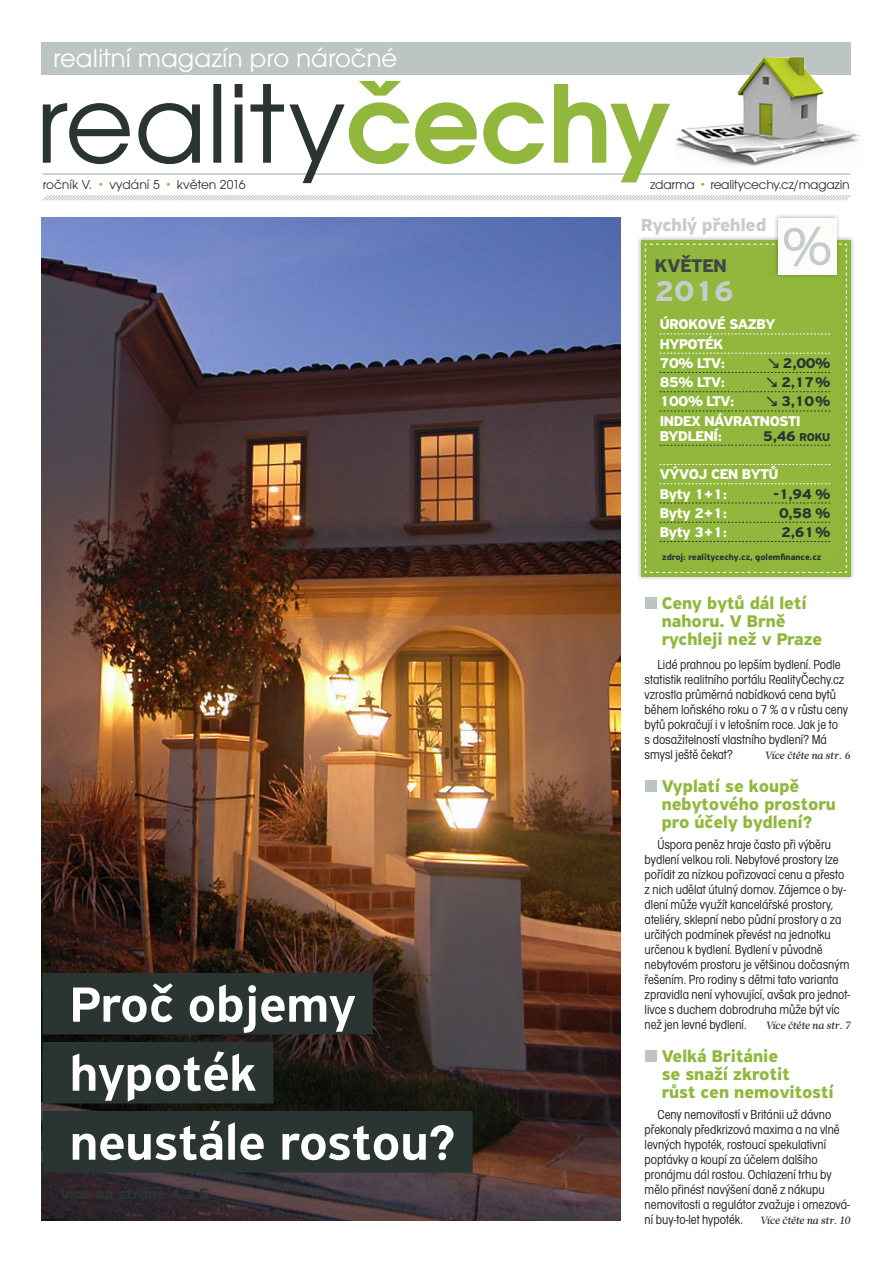
<style>
.page{position:relative;width:893px;height:1263px;background:#fff}
.page>*{position:absolute;margin:0;border:0;box-sizing:border-box;transform-origin:0 0}
.t1{font:500 52.5px/69px "PF Highway Sans Pro";color:#fff}
.t2{font:700 30.45px "PF Highway Sans Pro";color:#c6ccca}
.t3{font:27px "Avant Gar Got Itc TOT Boo";color:#fff}
.t4{font:700 19.5px "PF Highway Sans Pro";color:#3f4746}
.t5{font:700 18.45px "PF Highway Sans Pro";color:#c6ccca}
.t6{font:700 18px/18px "PF Highway Sans Pro";color:#91b83d}
.t7{font:700 15px/19.2px "PF Highway Sans Pro";letter-spacing:-.02em;color:#fff}
.t8{font:700 15px "PF Highway Sans Pro";letter-spacing:-.02em;color:#293433}
.t9{font:13.5px/15px "Avant Gar Got Itc TOT Boo Con";color:#231f20}
.t10{font:13.5px "Avant Gar Got Itc TOT Boo";letter-spacing:-.02em;color:#293433}
.t11{font:13.5px "Avant Gar Got Itc TOT Boo";color:#293433}
.t12{font:italic 500 10.5px "Glosa Text";color:#293433}
.t13{font:700 9px "PF Highway Sans Pro";color:#293433}
.s1{font-family:"Galette";font-weight:500;color:#91b83d}
.s2{font-size:12px}
</style>
<div class="page">
<img style="left:42px;top:218px;width:579px;height:1002px">
<div style="left:43px;top:973px;width:330px;height:61px;background:#293433"></div>
<div style="left:43px;top:1042px;width:230px;height:61px;background:#293433"></div>
<div style="left:43px;top:1111px;width:430px;height:61px;background:#293433"></div>
<div style="left:645px;top:597px;width:12px;height:12px;background:#bdc5c4"></div>
<div style="left:645px;top:780px;width:12px;height:12px;background:#bdc5c4"></div>
<div style="left:645px;top:1050px;width:12px;height:12px;background:#bdc5c4"></div>
<svg style="left:43px;top:195px;width:808px;height:6px"></svg>
<hr style="left:43px;top:173px;width:807px;height:2px;background:#bdc5c4">
<div style="left:41px;top:43px;width:809px;height:32px;background:#bdc5c4"></div>
<svg style="left:61px;top:1204px;width:148px;height:1px"></svg>
<img style="left:675px;top:43px;width:185px;height:123px">
<svg style="left:43px;top:81px;width:627px;height:102px"></svg>
<div style="left:637px;top:235px;width:218px;height:347px;background:#231f20;opacity:.35"></div>
<div style="left:640px;top:239px;width:212px;height:339px;background:#91b83d"></div>
<div style="left:773px;top:214px;width:68px;height:65px;background:#231f20;opacity:.35"></div>
<div style="left:778px;top:216px;width:61px;height:60px;background:#91b83d;opacity:.05"></div>
<svg style="left:645px;top:227px;width:202px;height:346px"></svg>
<h3 class="t3" style="left:53px;top:42px;width:346px">realitní magazín pro náročné</h3>
<p class="t11" style="left:43px;top:177px;width:204px">ročník V. <span class="s1">•</span> vydání 5 <span class="s1">•</span> květen 2016</p>
<p class="t10" style="left:650px;top:177px;width:201px">zdarma <span class="s1">•</span> realitycechy.cz/magazin</p>
<h3 class="t5" style="left:641px;top:215px;width:126px">Rychlý přehled</h3>
<h3 class="t4" style="left:655px;top:254px;width:73px">KVĚTEN</h3>
<h2 class="t2" style="left:655px;top:273px;width:81px">2016</h2>
<p class="t7" style="left:660px;top:315px;width:117px">ÚROKOVÉ SAZBY<br>HYPOTÉK<br>70% LTV:</p>
<p class="t8" style="left:767px;top:354px;width:65px">↘ 2,00%</p>
<p class="t7" style="left:660px;top:373px;width:67px">85% LTV:</p>
<p class="t8" style="left:765px;top:373px;width:66px">↘ 2,17%</p>
<p class="t7" style="left:660px;top:392px;width:76px">100% LTV:</p>
<p class="t8" style="left:765px;top:393px;width:66px">↘ 3,10%</p>
<p class="t7" style="left:660px;top:414px;width:143px;line-height:15px">INDEX NÁVRATNOSTI<br>BYDLENÍ:</p>
<p class="t8" style="left:763px;top:427px;width:68px">5,46 <span class="s2">ROKU</span></p>
<p class="t7" style="left:660px;top:465px;width:120px">VÝVOJ CEN BYTŮ<br>Byty 1+1:</p>
<p class="t8" style="left:773px;top:485px;width:58px">-1,94 %</p>
<p class="t7" style="left:660px;top:504px;width:69px">Byty 2+1:</p>
<p class="t8" style="left:779px;top:504px;width:53px">0,58 %</p>
<p class="t7" style="left:660px;top:523px;width:69px">Byty 3+1:</p>
<p class="t8" style="left:781px;top:523px;width:50px">2,61%</p>
<h1 class="t1" style="left:70px;top:971px;width:387px">Proč objemy hypoték neustále rostou?</h1>
<p class="t13" style="left:662px;top:551px;width:161px">zdroj: realitycechy.cz, golemfinance.cz</p>
<h3 class="t6" style="left:662px;top:595px;width:162px">Ceny bytů dál letí nahoru. V Brně rychleji než v Praze</h3>
<p class="t9" style="left:645px;top:657px;width:205px;text-indent:13px">Lidé prahnou po lepším bydlení. Podle statistik realitního portálu RealityČechy.cz vzrostla průměrná nabídková cena bytů během loňského roku o 7 % a v růstu ceny bytů pokračují i v letošním roce. Jak je to<br>s dosažitelností vlastního bydlení? Má smysl ještě čekat?</p>
<p class="t12" style="left:765px;top:748px;width:87px">Více čtěte na str. 6</p>
<h3 class="t6" style="left:662px;top:778px;width:176px">Vyplatí se koupě nebytového prostoru pro účely bydlení?</h3>
<p class="t9" style="left:645px;top:837px;width:207px;text-indent:13px">Úspora peněz hraje často při výběru bydlení velkou roli. Nebytové prostory lze pořídit za nízkou pořizovací cenu a přesto z nich udělat útulný domov. Zájemce o by&shy;dlení může využít kancelářské prostory, ateliéry, sklepní nebo půdní prostory a za určitých podmínek převést na jednotku určenou k bydlení. Bydlení v původně nebytovém prostoru je většinou dočasným řešením. Pro rodiny s dětmi tato varianta zpravidla není vyhovující, avšak pro jednot&shy;livce s duchem dobrodruha může být víc než jen levné bydlení.</p>
<p class="t12" style="left:766px;top:1018px;width:86px">Více čtěte na str. 7</p>
<h3 class="t6" style="left:662px;top:1048px;width:174px">Velká Británie<br>se snaží zkrotit<br>růst cen nemovitostí</h3>
<p class="t9" style="left:645px;top:1107px;width:207px;text-indent:13px">Ceny nemovitostí v Británii už dávno překonaly předkrizová maxima a na vlně levných hypoték, rostoucí spekulativní poptávky a koupí za účelem dalšího pronájmu dál rostou. Ochlazení trhu by mělo přinést navýšení daně z nákupu nemovitosti a regulátor zvažuje i omezová&shy;ní buy-to-let hypoték.</p>
<p class="t12" style="left:760px;top:1213px;width:92px">Více čtěte na str. 10</p>
</div>
